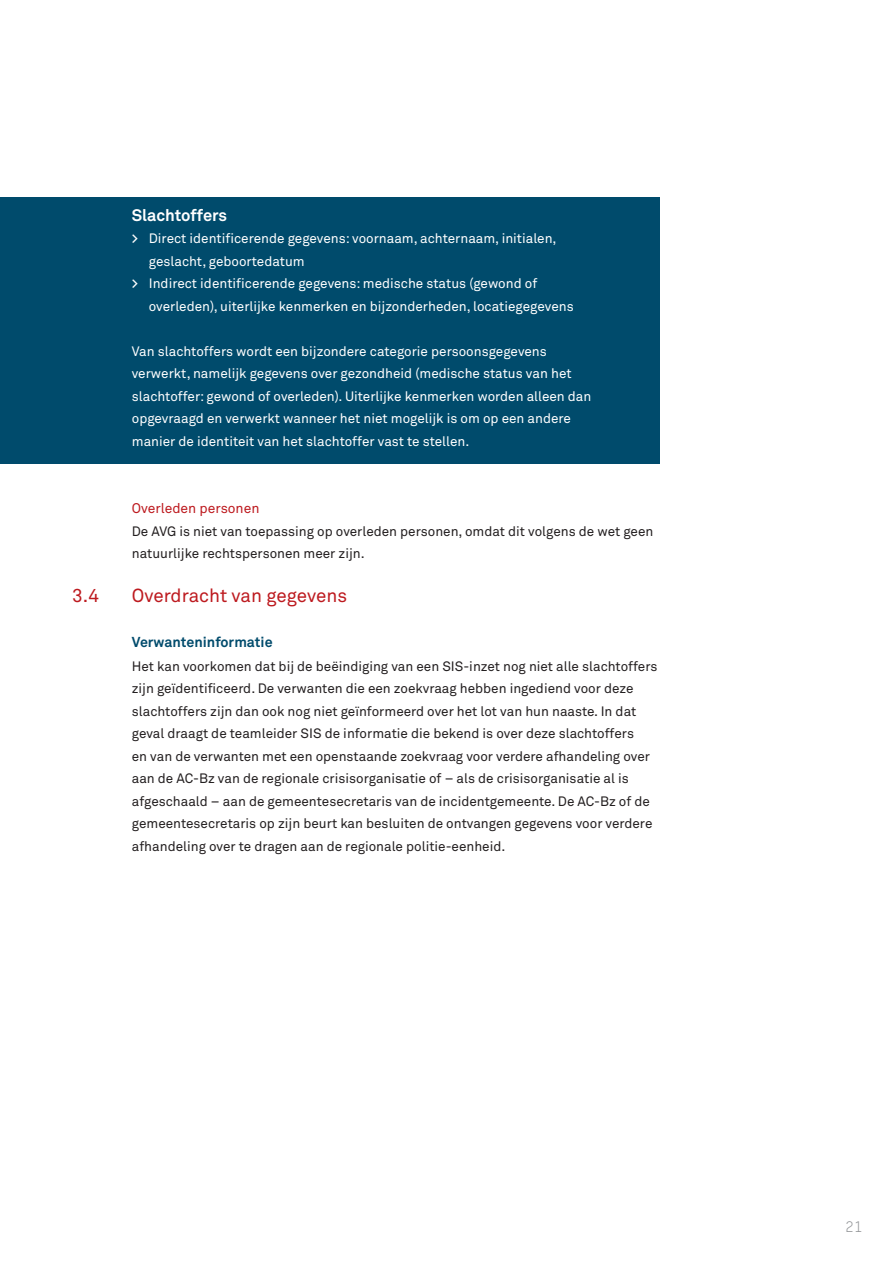
<style>
.page{position:relative;width:893px;height:1263px;background:#fff}
.page>*{position:absolute;margin:0;border:0;box-sizing:border-box;transform-origin:0 0}
.Paragraaf{font:18.75px "Akkurat Std";letter-spacing:-.005em;color:#bd1a1f}
.Kaderkop_wit{font:700 16.5px "Akkurat Std";letter-spacing:-.005em;color:#fff}
.t1{font:15px "TSTARTW";color:#939598}
.Tussenkop{font:700 14.25px "Akkurat Std";color:#004b6c}
.Subkop{font:13.8px "Akkurat Std";color:#bd1a1f}
.Platte_tekst{font:13.5px/22.5px "Akkurat Std";color:#231f20}
.Kadertekst_wit{font:13.5px/22.5px "Akkurat Std";color:#fff}
.s1{font-weight:700}
</style>
<div class="page">
<div style="left:0;top:197px;width:659px;height:266px;background:#004b6c"></div>
<p class="Kaderkop_wit" style="left:132px;top:205px;width:97px">Slachtoffers</p>
<p class="Kadertekst_wit" style="left:149px;top:227px;width:409px;text-indent:-17px"><span class="s1">&gt;</span> Direct identificerende gegevens: voornaam, achternaam, initialen, geslacht, geboortedatum</p>
<p class="Kadertekst_wit" style="left:149px;top:272px;width:426px;text-indent:-17px"><span class="s1">&gt;</span> Indirect identificerende gegevens: medische status (gewond of overleden), uiterlijke kenmerken en bijzonderheden, locatiegegevens</p>
<p class="Kadertekst_wit" style="left:132px;top:340px;width:461px">Van slachtoffers wordt een bijzondere categorie persoonsgegevens verwerkt, namelijk gegevens over gezondheid (medische status van het slachtoffer: gewond of overleden). Uiterlijke kenmerken worden alleen dan opgevraagd en verwerkt wanneer het niet mogelijk is om op een andere manier de identiteit van het slachtoffer vast te stellen.</p>
<p class="Subkop" style="left:132px;top:500px;width:129px">Overleden personen</p>
<p class="Platte_tekst" style="left:132px;top:520px;width:523px">De AVG is niet van toepassing op overleden personen, omdat dit volgens de wet geen natuurlijke rechtspersonen meer zijn.</p>
<p class="Paragraaf" style="left:72px;top:584px;width:28px">3.4</p>
<p class="Paragraaf" style="left:132px;top:584px;width:217px">Overdracht van gegevens</p>
<p class="Tussenkop" style="left:132px;top:634px;width:142px">Verwanteninformatie</p>
<p class="Platte_tekst" style="left:132px;top:655px;width:527px">Het kan voorkomen dat bij de beëindiging van een SIS-inzet nog niet alle slachtoffers zijn geïdentificeerd. De verwanten die een zoekvraag hebben ingediend voor deze slachtoffers zijn dan ook nog niet geïnformeerd over het lot van hun naaste. In dat geval draagt de teamleider SIS de informatie die bekend is over deze slachtoffers<br>en van de verwanten met een openstaande zoekvraag voor verdere afhandeling over aan de AC-Bz van de regionale crisisorganisatie of – als de crisisorganisatie al is afgeschaald – aan de gemeentesecretaris van de incidentgemeente. De AC-Bz of de gemeentesecretaris op zijn beurt kan besluiten de ontvangen gegevens voor verdere afhandeling over te dragen aan de regionale politie-eenheid.</p>
<p class="t1" style="left:845px;top:1218px;width:19px">21</p>
</div>
